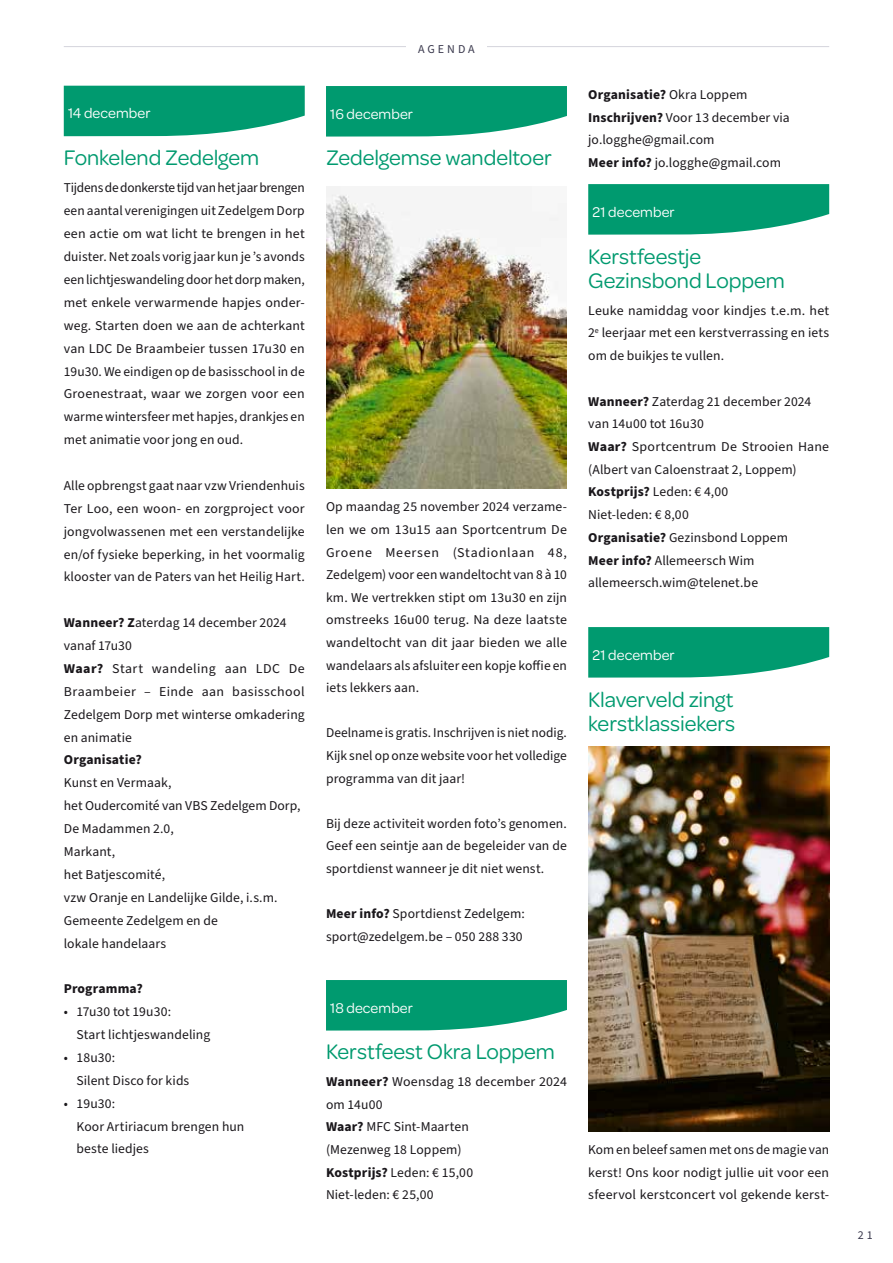
<style>
.page{position:relative;width:893px;height:1263px;background:#fff}
.page>*{position:absolute;margin:0;border:0;box-sizing:border-box;transform-origin:0 0}
.t1{font:22.5px/24.2px "Omnes";letter-spacing:-.005em;color:#009a6f}
.t2{font:15px "Omnes";letter-spacing:.005em;color:#fff}
.t3{font:13.5px/22.6px "Source Sans Pro";letter-spacing:.005em;color:#1a171b}
.t4{font:700 13.5px "Source Sans Pro";letter-spacing:.01em;color:#1a171b}
.t5{font:12px "Source Sans Pro";letter-spacing:.25em;color:#3a394d}
.s1{font-weight:700}
</style>
<div class="page">
<hr style="left:64px;top:46px;width:765px;height:1px;background:#d4d4dc">
<div style="left:406px;top:40px;width:81px;height:13px;background:#fff"></div>
<svg style="left:64px;top:86px;width:241px;height:50px;background:#14a27a"></svg>
<svg style="left:326px;top:86px;width:241px;height:51px;background:#16a37b"></svg>
<img style="left:326px;top:187px;width:241px;height:302px">
<svg style="left:326px;top:980px;width:241px;height:50px;background:#13a179"></svg>
<svg style="left:588px;top:184px;width:241px;height:51px;background:#17a37c"></svg>
<svg style="left:588px;top:627px;width:241px;height:51px;background:#17a37c"></svg>
<img style="left:588px;top:746px;width:241px;height:385px">
<p class="t2" style="left:68px;top:103px;width:84px">14 december</p>
<h1 class="t1" style="left:64px;top:145px;width:197px">Fonkelend Zedelgem</h1>
<p class="t3" style="left:64px;top:177px;width:242px;text-align:justify">Tijdens de donkerste tijd van het jaar brengen een aantal verenigingen uit Zedelgem Dorp een actie om wat licht te brengen in het duister. Net zoals vorig jaar kun je ’s avonds een lichtjeswandeling door het dorp maken, met enkele verwarmende hapjes onder&shy;weg. Starten doen we aan de achterkant van LDC De Braambeier tussen 17u30 en 19u30. We eindigen op de basisschool in de Groenestraat, waar we zorgen voor een warme wintersfeer met hapjes, drankjes en met animatie voor jong en oud.</p>
<p class="t3" style="left:64px;top:474px;width:242px;text-align:justify">Alle opbrengst gaat naar vzw Vriendenhuis Ter Loo, een woon- en zorgproject voor jongvolwassenen met een verstandelijke en/of fysieke beperking, in het voormalig klooster van de Paters van het Heilig Hart.</p>
<p class="t3" style="left:64px;top:612px;width:242px"><span class="s1">Wanneer? Z</span>aterdag 14 december 2024 vanaf 17u30<br><span class="s1">Waar?</span> Start wandeling aan LDC De<br>Braambeier – Einde aan basisschool<br>Zedelgem Dorp met winterse omkadering en animatie</p>
<p class="t4" style="left:64px;top:751px;width:80px">Organisatie?</p>
<p class="t3" style="left:64px;top:772px;width:238px">Kunst en Vermaak,<br>het Oudercomité van VBS Zedelgem Dorp,<br>De Madammen 2.0,<br>Markant,<br>het Batjescomité,<br>vzw Oranje en Landelijke Gilde, i.s.m.<br>Gemeente Zedelgem en de<br>lokale handelaars</p>
<p class="t4" style="left:64px;top:979px;width:81px">Programma?</p>
<p class="t3" style="left:77px;top:1001px;width:135px;text-indent:-13px">• 17u30 tot 19u30:<br>Start lichtjeswandeling</p>
<p class="t3" style="left:77px;top:1046px;width:114px;text-indent:-13px">• 18u30:<br>Silent Disco for kids</p>
<p class="t3" style="left:77px;top:1092px;width:169px;text-indent:-13px">• 19u30:<br>Koor Artiriacum brengen hun beste liedjes</p>
<p class="t5" style="left:418px;top:41px;width:58px">AGENDA</p>
<p class="t2" style="left:330px;top:104px;width:84px">16 december</p>
<h1 class="t1" style="left:326px;top:145px;width:227px">Zedelgemse wandeltoer</h1>
<p class="t3" style="left:326px;top:496px;width:242px;text-align:justify">Op maandag 25 november 2024 verzame&shy;len we om 13u15 aan Sportcentrum De Groene Meersen (Stadionlaan 48, Zedelgem) voor een wandeltocht van 8 à 10 km. We vertrekken stipt om 13u30 en zijn omstreeks 16u00 terug. Na deze laatste wandeltocht van dit jaar bieden we alle wandelaars als afsluiter een kopje koffie en iets lekkers aan.</p>
<p class="t3" style="left:326px;top:722px;width:242px;text-align:justify">Deelname is gratis. Inschrijven is niet nodig.<br>Kijk snel op onze website voor het volledige programma van dit jaar!</p>
<p class="t3" style="left:326px;top:812px;width:242px;text-align:justify">Bij deze activiteit worden foto’s genomen.<br>Geef een seintje aan de begeleider van de sportdienst wanneer je dit niet wenst.</p>
<p class="t3" style="left:326px;top:903px;width:200px"><span class="s1">Meer info?</span> Sportdienst Zedelgem: sport@zedelgem.be – 050 288 330</p>
<p class="t3" style="left:588px;top:83px;width:203px"><span class="s1">Organisatie?</span> Okra Loppem<br><span class="s1">Inschrijven?</span> Voor 13 december via jo.logghe@gmail.com<br><span class="s1">Meer info?</span> jo.logghe@gmail.com</p>
<p class="t2" style="left:592px;top:202px;width:84px">21 december</p>
<h1 class="t1" style="left:588px;top:243px;width:198px">Kerstfeestje<br>Gezinsbond Loppem</h1>
<p class="t3" style="left:588px;top:299px;width:242px;text-align:justify">Leuke namiddag voor kindjes t.e.m. het 2<sup>e</sup> leerjaar met een kerstverrassing en iets om de buikjes te vullen.</p>
<p class="t3" style="left:588px;top:390px;width:242px"><span class="s1">Wanneer?</span> Zaterdag 21 december 2024 van 14u00 tot 16u30<br><span class="s1">Waar?</span> Sportcentrum De Strooien Hane (Albert van Caloenstraat 2, Loppem)<br><span class="s1">Kostprijs?</span> Leden: € 4,00<br>Niet-leden: € 8,00<br><span class="s1">Organisatie?</span> Gezinsbond Loppem<br><span class="s1">Meer info?</span> Allemeersch Wim allemeersch.wim@telenet.be</p>
<p class="t2" style="left:592px;top:645px;width:84px">21 december</p>
<h1 class="t1" style="left:588px;top:686px;width:148px">Klaverveld zingt kerstklassiekers</h1>
<p class="t2" style="left:330px;top:998px;width:84px">18 december</p>
<h1 class="t1" style="left:326px;top:1038px;width:231px">Kerstfeest Okra Loppem</h1>
<p class="t3" style="left:326px;top:1071px;width:242px"><span class="s1">Wanneer?</span> Woensdag 18 december 2024 om 14u00<br><span class="s1">Waar?</span> MFC Sint-Maarten<br>(Mezenweg 18 Loppem)<br><span class="s1">Kostprijs?</span> Leden: € 15,00<br>Niet-leden: € 25,00</p>
<p class="t3" style="left:588px;top:1138px;width:242px;text-align:justify">Kom en beleef samen met ons de magie van kerst! Ons koor nodigt jullie uit voor een sfeervol kerstconcert vol gekende kerst-</p>
<p class="t5" style="left:858px;top:1227px;width:16px">21</p>
</div>
